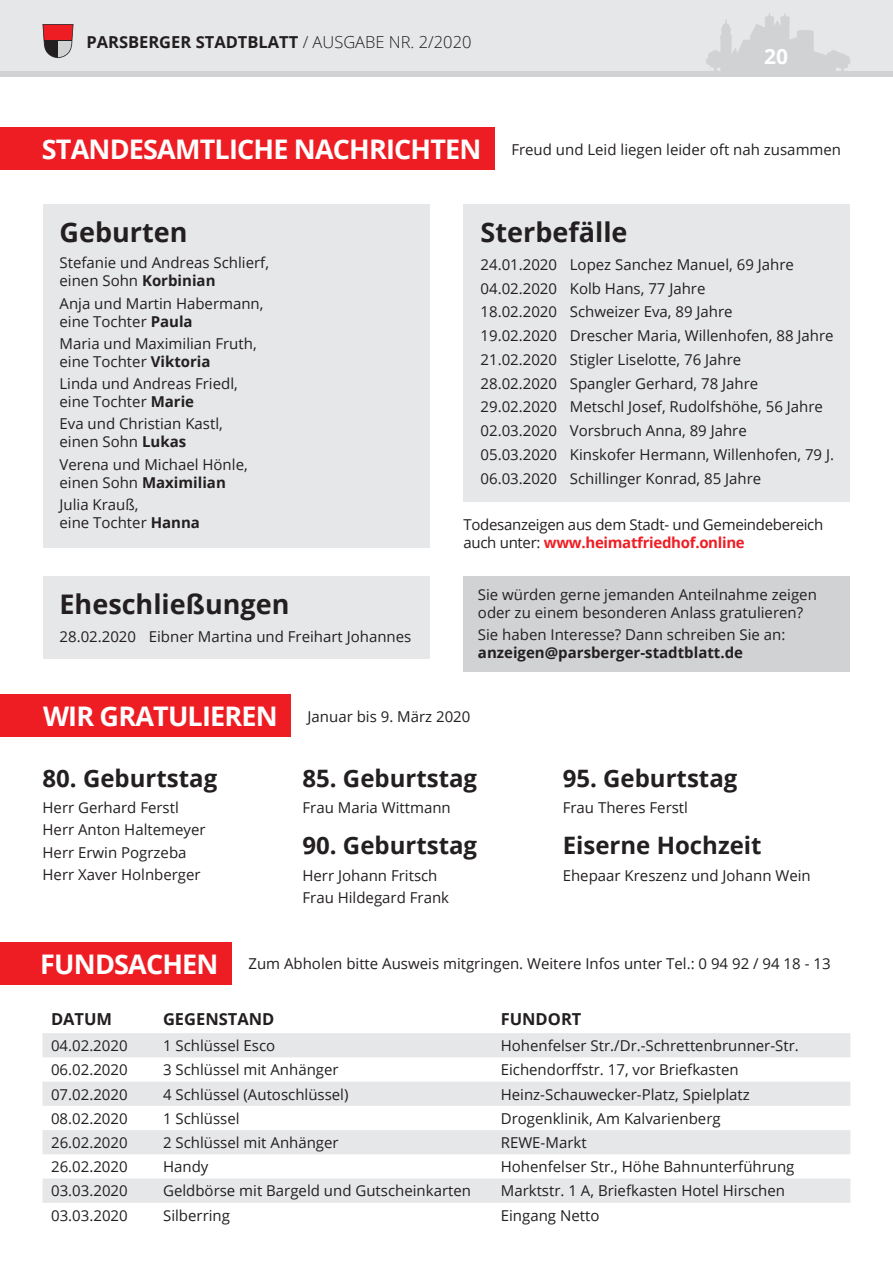
<style>
.page{position:relative;width:893px;height:1263px;background:#fff}
.page>*{position:absolute;margin:0;border:0;box-sizing:border-box;transform-origin:0 0}
.t1{font:700 27px "Open Sans";letter-spacing:-.03em;color:#fff}
.t2{font:700 27px "Open Sans";color:#231f20}
.t3{font:700 24px "Open Sans";color:#231f20}
.t4{font:700 21px "Open Sans";color:#fff}
.t5{font:700 16.5px "Open Sans";color:#231f20}
.t6{font:15px/23.7px "Open Sans";color:#231f20}
.t7{font:15px/18px "Open Sans";letter-spacing:-.02em;color:#231f20}
.t8{font:700 15px "Open Sans";color:#231f20}
.s1{font-weight:300}
.s2{font-weight:700}
.s3{font-weight:700;color:#ee1d23}
</style>
<div class="page">
<div style="left:0;top:0;width:893px;height:72px;background:#e6e7e9"></div>
<svg style="left:706px;top:13px;width:145px;height:58px"></svg>
<div style="left:747px;top:54px;width:23px;height:18px;background:#d1d2d4"></div>
<svg style="left:43px;top:24px;width:31px;height:34px"></svg>
<div style="left:0;top:71px;width:893px;height:6px;background:#d1d2d4"></div>
<div style="left:0;top:942px;width:231px;height:43px;background:#ee1d23"></div>
<svg style="left:43px;top:1033px;width:807px;height:170px;fill:#e6e7e9"></svg>
<div style="left:463px;top:204px;width:387px;height:298px;background:#e6e7e9"></div>
<div style="left:43px;top:576px;width:386px;height:82px;background:#e6e7e9"></div>
<div style="left:43px;top:204px;width:386px;height:343px;background:#e6e7e9"></div>
<div style="left:0;top:128px;width:494px;height:42px;background:#ee1d23"></div>
<div style="left:0;top:695px;width:291px;height:42px;background:#ee1d23"></div>
<div style="left:463px;top:576px;width:387px;height:96px;background:#d1d2d4"></div>
<p class="t5" style="left:86px;top:30px;width:387px">PARSBERGER STADTBLATT <span class="s1">/ AUSGABE NR. 2/2020</span></p>
<h1 class="t1" style="left:42px;top:130px;width:441px">STANDESAMTLICHE NACHRICHTEN</h1>
<h3 class="t4" style="left:764px;top:42px;width:25px">20</h3>
<p class="t6" style="left:511px;top:137px;width:331px">Freud und Leid liegen leider oft nah zusammen</p>
<h1 class="t2" style="left:60px;top:213px;width:130px">Geburten</h1>
<p class="t6" style="left:60px;top:253px;width:211px;line-height:18px">Stefanie und Andreas Schlierf, einen Sohn <span class="s2">Korbinian</span></p>
<p class="t6" style="left:60px;top:294px;width:205px;line-height:18px">Anja und Martin Habermann, eine Tochter <span class="s2">Paula</span></p>
<p class="t6" style="left:60px;top:334px;width:199px;line-height:18px">Maria und Maximilian Fruth, eine Tochter <span class="s2">Viktoria</span></p>
<p class="t6" style="left:60px;top:374px;width:180px;line-height:18px">Linda und Andreas Friedl, eine Tochter <span class="s2">Marie</span></p>
<p class="t6" style="left:60px;top:414px;width:165px;line-height:18px">Eva und Christian Kastl, einen Sohn <span class="s2">Lukas</span></p>
<p class="t6" style="left:60px;top:455px;width:190px;line-height:18px">Verena und Michael Hönle, einen Sohn <span class="s2">Maximilian</span></p>
<p class="t6" style="left:60px;top:495px;width:142px;line-height:18px">Julia Krauß,<br>eine Tochter <span class="s2">Hanna</span></p>
<h1 class="t2" style="left:60px;top:585px;width:231px">Eheschließungen</h1>
<p class="t6" style="left:60px;top:624px;width:353px">28.02.2020 Eibner Martina und Freihart Johannes</p>
<h1 class="t2" style="left:480px;top:213px;width:149px">Sterbefälle</h1>
<p class="t6" style="left:480px;top:252px;width:355px">24.01.2020 Lopez Sanchez Manuel, 69 Jahre 04.02.2020 Kolb Hans, 77 Jahre<br>18.02.2020 Schweizer Eva, 89 Jahre<br>19.02.2020 Drescher Maria, Willenhofen, 88 Jahre 21.02.2020 Stigler Liselotte, 76 Jahre<br>28.02.2020 Spangler Gerhard, 78 Jahre 29.02.2020 Metschl Josef, Rudolfshöhe, 56 Jahre 02.03.2020 Vorsbruch Anna, 89 Jahre<br>05.03.2020 Kinskofer Hermann, Willenhofen, 79 J.<br>06.03.2020 Schillinger Konrad, 85 Jahre</p>
<p class="t7" style="left:463px;top:515px;width:361px">Todesanzeigen aus dem Stadt- und Gemeindebereich auch unter: <span class="s3">www.heimatfriedhof.online</span></p>
<p class="t6" style="left:478px;top:585px;width:340px;line-height:18px">Sie würden gerne jemanden Anteilnahme zeigen oder zu einem besonderen Anlass gratulieren?</p>
<p class="t6" style="left:478px;top:622px;width:309px">Sie haben Interesse? Dann schreiben Sie an:</p>
<p class="t8" style="left:478px;top:642px;width:267px">anzeigen@parsberger-stadtblatt.de</p>
<h1 class="t1" style="left:43px;top:697px;width:236px">WIR GRATULIEREN</h1>
<h2 class="t3" style="left:43px;top:761px;width:176px">80. Geburtstag</h2>
<p class="t6" style="left:43px;top:796px;width:165px;line-height:22.2px">Herr Gerhard Ferstl<br>Herr Anton Haltemeyer<br>Herr Erwin Pogrzeba<br>Herr Xaver Holnberger</p>
<p class="t6" style="left:308px;top:704px;width:164px">Januar bis 9. März 2020</p>
<h2 class="t3" style="left:302px;top:761px;width:176px">85. Geburtstag</h2>
<p class="t6" style="left:302px;top:795px;width:150px">Frau Maria Wittmann</p>
<h2 class="t3" style="left:302px;top:828px;width:176px">90. Geburtstag</h2>
<p class="t6" style="left:302px;top:864px;width:148px;line-height:22.2px">Herr Johann Fritsch<br>Frau Hildegard Frank</p>
<h2 class="t3" style="left:563px;top:761px;width:176px">95. Geburtstag</h2>
<p class="t6" style="left:563px;top:795px;width:127px">Frau Theres Ferstl</p>
<h2 class="t3" style="left:563px;top:828px;width:200px">Eiserne Hochzeit</h2>
<p class="t6" style="left:563px;top:863px;width:250px">Ehepaar Kreszenz und Johann Wein</p>
<h1 class="t1" style="left:40px;top:945px;width:180px">FUNDSACHEN</h1>
<p class="t5" style="left:51px;top:1007px;width:63px">DATUM</p>
<p class="t5" style="left:163px;top:1007px;width:113px">GEGENSTAND</p>
<p class="t5" style="left:501px;top:1007px;width:82px">FUNDORT</p>
<p class="t6" style="left:51px;top:1033px;width:78px">04.02.2020</p>
<p class="t6" style="left:163px;top:1033px;width:114px">1 Schlüssel Esco</p>
<p class="t6" style="left:501px;top:1033px;width:300px">Hohenfelser Str./Dr.-Schrettenbrunner-Str.</p>
<p class="t6" style="left:51px;top:1057px;width:78px">06.02.2020</p>
<p class="t6" style="left:163px;top:1057px;width:177px">3 Schlüssel mit Anhänger</p>
<p class="t6" style="left:501px;top:1057px;width:239px">Eichendorffstr. 17, vor Briefkasten</p>
<p class="t6" style="left:51px;top:1082px;width:78px">07.02.2020</p>
<p class="t6" style="left:163px;top:1082px;width:187px">4 Schlüssel (Autoschlüssel)</p>
<p class="t6" style="left:501px;top:1082px;width:251px">Heinz-Schauwecker-Platz, Spielplatz</p>
<p class="t6" style="left:51px;top:1106px;width:78px">08.02.2020</p>
<p class="t6" style="left:163px;top:1106px;width:78px">1 Schlüssel</p>
<p class="t6" style="left:501px;top:1106px;width:221px">Drogenklinik, Am Kalvarienberg</p>
<p class="t6" style="left:51px;top:1130px;width:78px">26.02.2020</p>
<p class="t6" style="left:163px;top:1130px;width:177px">2 Schlüssel mit Anhänger</p>
<p class="t6" style="left:501px;top:1130px;width:87px">REWE-Markt</p>
<p class="t6" style="left:51px;top:1154px;width:78px">26.02.2020</p>
<p class="t6" style="left:163px;top:1154px;width:47px">Handy</p>
<p class="t6" style="left:501px;top:1154px;width:295px">Hohenfelser Str., Höhe Bahnunterführung</p>
<p class="t6" style="left:51px;top:1179px;width:78px">03.03.2020</p>
<p class="t6" style="left:163px;top:1179px;width:309px">Geldbörse mit Bargeld und Gutscheinkarten</p>
<p class="t6" style="left:501px;top:1179px;width:286px">Marktstr. 1 A, Briefkasten Hotel Hirschen</p>
<p class="t6" style="left:51px;top:1203px;width:78px">03.03.2020</p>
<p class="t6" style="left:163px;top:1203px;width:68px">Silberring</p>
<p class="t6" style="left:501px;top:1203px;width:100px">Eingang Netto</p>
<p class="t6" style="left:248px;top:951px;width:584px">Zum Abholen bitte Ausweis mitgringen. Weitere Infos unter Tel.: 0 94 92 / 94 18 - 13</p>
</div>
